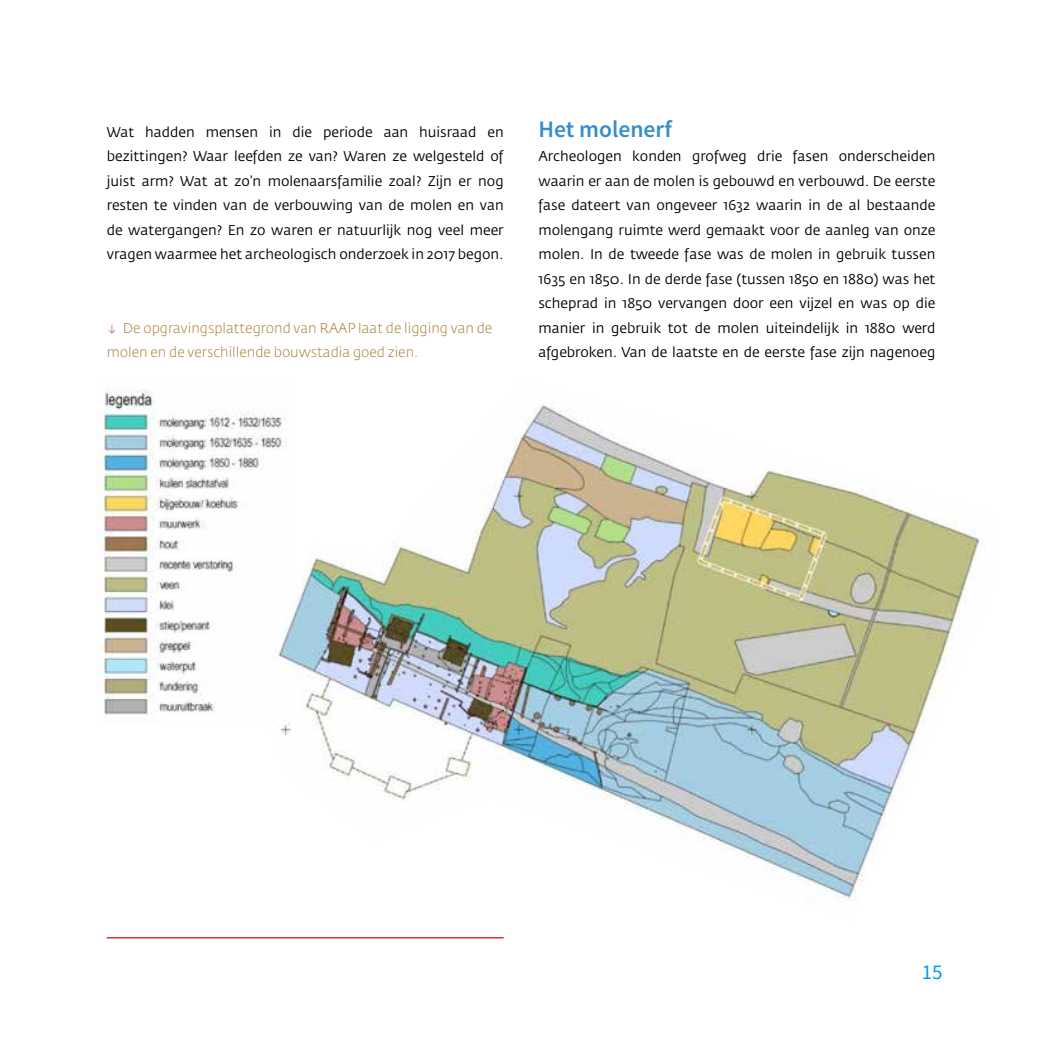
<style>
.page{position:relative;width:1042px;height:1042px;background:#fff}
.page>*{position:absolute;margin:0;border:0;box-sizing:border-box;transform-origin:0 0}
.t1{font:600 23.62px "Source Sans Pro";color:#378dcc}
.t2{font:21px "Source Sans Pro";color:#009fe3}
.t3{font:14px/24.5px "Fedra Sans Std";color:#000;text-align:justify}
.t4{font:300 14px/24.5px "Fedra Sans Std";color:#a7843a}
.s1{color:#b66447}
</style>
<div class="page">
<hr style="left:107px;top:937px;width:397px;height:1px;background:#cd171a">
<img style="left:97px;top:389px;width:166px;height:329px">
<img style="left:263px;top:405px;width:722px;height:496px">
<p class="t3" style="left:107px;top:120px;width:399px">Wat hadden mensen in die periode aan huisraad en bezittingen? Waar leefden ze van? Waren ze welgesteld of juist arm? Wat at zo’n molenaarsfamilie zoal? Zijn er nog resten te vinden van de verbouwing van de molen en van de watergangen? En zo waren er natuurlijk nog veel meer vragen waarmee het archeologisch onderzoek in 2017 begon.</p>
<p class="t4" style="left:107px;top:316px;width:387px"><span class="s1">↓</span> De opgravingsplattegrond van RAAP laat de ligging van de molen en de verschillende bouwstadia goed zien.</p>
<h3 class="t1" style="left:538px;top:114px;width:135px">Het molenerf</h3>
<p class="t3" style="left:538px;top:144px;width:398px">Archeologen konden grofweg drie fasen onderscheiden waarin er aan de molen is gebouwd en verbouwd. De eerste fase dateert van ongeveer 1632 waarin in de al bestaande molengang ruimte werd gemaakt voor de aanleg van onze molen. In de tweede fase was de molen in gebruik tussen 1635 en 1850. In de derde fase (tussen 1850 en 1880) was het scheprad in 1850 vervangen door een vijzel en was op die manier in gebruik tot de molen uiteindelijk in 1880 werd afgebroken. Van de laatste en de eerste fase zijn nagenoeg</p>
<h2 class="t2" style="left:922px;top:958px;width:22px">15</h2>
</div>
